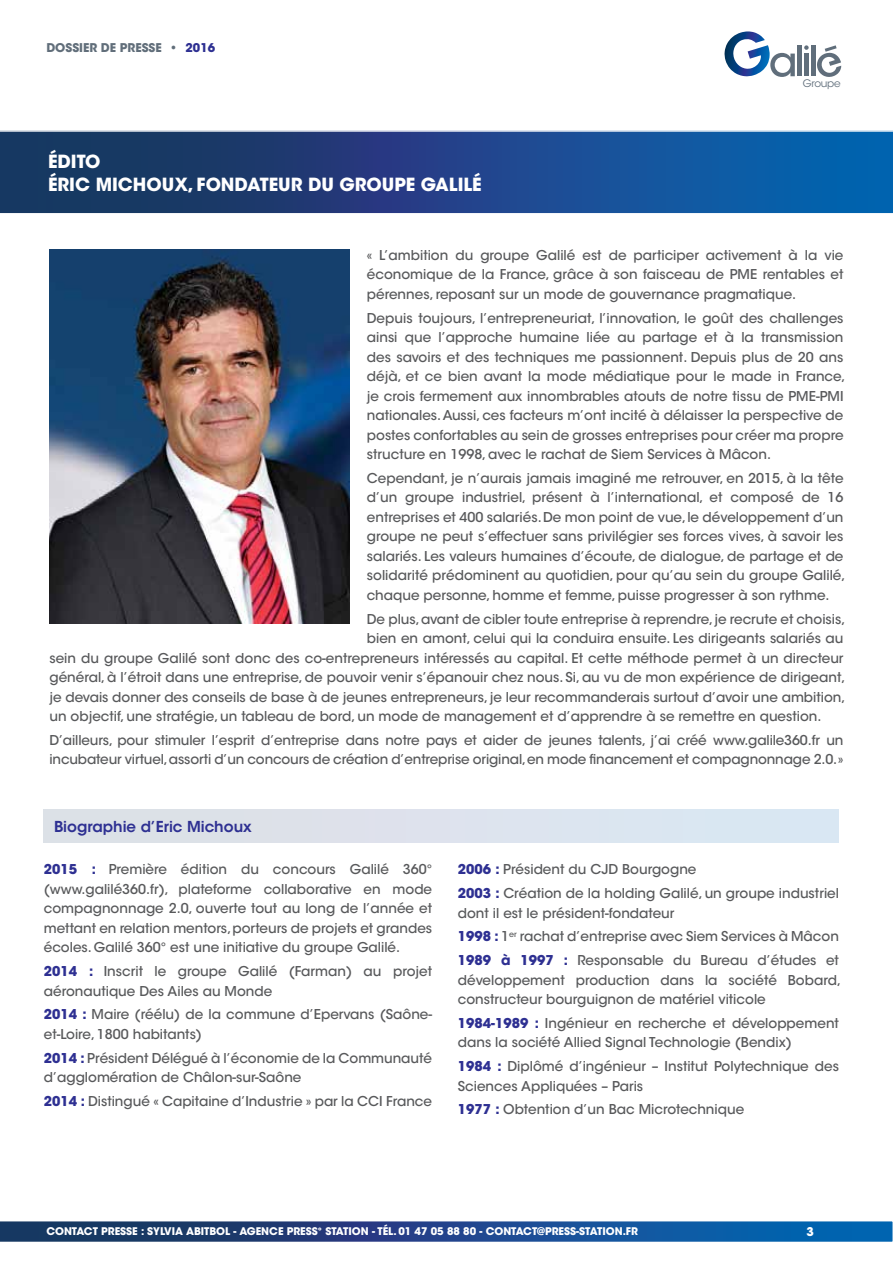
<style>
.page{position:relative;width:893px;height:1263px;background:#fff}
.page>*{position:absolute;margin:0;border:0;box-sizing:border-box;transform-origin:0 0}
.t1{font:18px/22.5px "ITC Avant Garde MM 740 750";color:#fff}
.t2{font:15px "ITC Avant Garde MM 575 750";color:#2e3092}
.t3{font:13.5px/19.5px "ITC Avant Garde MM 445 750";color:#58595b}
.t4{font:12px "ITC Avant Garde MM 740 750";color:#616e7a}
.t5{font:12px "ITC Avant Garde MM 740 750";color:#fff}
.t6{font:10.5px "ITC Avant Garde MM 740 750";color:#fff}
.t7{font:10.35px "ITC Avant Garde MM 300 750";letter-spacing:-.025em;color:#606e7b}
.s1{color:#2e3092}
.s2{font-family:"ITC Avant Garde MM 740 750";color:#2e3092}
</style>
<div class="page">
<svg style="left:0;top:1221px;width:893px;height:21px;background:#1e4f8c"></svg>
<svg style="left:724px;top:31px;width:71px;height:46px"></svg>
<div style="left:797px;top:45px;width:5px;height:31px;background:#606e7b"></div>
<div style="left:804px;top:54px;width:5px;height:22px;background:#606e7b"></div>
<hr style="left:811px;top:45px;width:4px;height:31px;background:#606e7b">
<svg style="left:804px;top:45px;width:5px;height:5px"></svg>
<svg style="left:817px;top:45px;width:24px;height:32px"></svg>
<svg style="left:0;top:130px;width:893px;height:84px;background:#1e4c8a"></svg>
<img style="left:49px;top:249px;width:301px;height:375px">
<div style="left:44px;top:809px;width:795px;height:33px;background:#dce2ed"></div>
<p class="t4" style="left:46px;top:41px;width:170px">DOSSIER DE PRESSE • <span class="s1">2016</span></p>
<h1 class="t1" style="left:48px;top:151px;width:435px">ÉDITO<br>ÉRIC MICHOUX, FONDATEUR DU GROUPE GALILÉ</h1>
<p class="t7" style="left:803px;top:77px;width:39px">Groupe</p>
<p class="t3" style="left:367px;top:246px;width:478px;text-align:justify">« L’ambition du groupe Galilé est de participer activement à la vie économique de la France, grâce à son faisceau de PME rentables et pérennes, reposant sur un mode de gouvernance pragmatique.</p>
<p class="t3" style="left:367px;top:308px;width:480px">Depuis toujours, l’entrepreneuriat, l’innovation, le goût des challenges ainsi que l’approche humaine liée au partage et à la transmission des savoirs et des techniques me passionnent. Depuis plus de 20 ans déjà, et ce bien avant la mode médiatique pour le made in France, je crois fermement aux innombrables atouts de notre tissu de PME-PMI nationales. Aussi, ces facteurs m’ont incité à délaisser la perspective de postes confortables au sein de grosses entreprises pour créer ma propre structure en 1998, avec le rachat de Siem Services à Mâcon.</p>
<p class="t3" style="left:367px;top:469px;width:480px">Cependant, je n’aurais jamais imaginé me retrouver, en 2015, à la tête d’un groupe industriel, présent à l’international, et composé de 16 entreprises et 400 salariés. De mon point de vue, le développement d’un groupe ne peut s’effectuer sans privilégier ses forces vives, à savoir les salariés. Les valeurs humaines d’écoute, de dialogue, de partage et de solidarité prédominent au quotidien, pour qu’au sein du groupe Galilé, chaque personne, homme et femme, puisse progresser à son rythme.</p>
<p class="t3" style="left:367px;top:609px;width:480px">De plus, avant de cibler toute entreprise à reprendre, je recrute et choisis,</p>
<p class="t3" style="left:367px;top:629px;width:478px">bien en amont, celui qui la conduira ensuite. Les dirigeants salariés au</p>
<p class="t3" style="left:49px;top:648px;width:795px">sein du groupe Galilé sont donc des co-entrepreneurs intéressés au capital. Et cette méthode permet à un directeur</p>
<p class="t3" style="left:49px;top:668px;width:797px">général, à l’étroit dans une entreprise, de pouvoir venir s’épanouir chez nous. Si, au vu de mon expérience de dirigeant,</p>
<p class="t3" style="left:49px;top:687px;width:797px">je devais donner des conseils de base à de jeunes entrepreneurs, je leur recommanderais surtout d’avoir une ambition,</p>
<p class="t3" style="left:49px;top:707px;width:774px">un objectif, une stratégie, un tableau de bord, un mode de management et d’apprendre à se remettre en question.</p>
<p class="t3" style="left:49px;top:730px;width:795px">D’ailleurs, pour stimuler l’esprit d’entreprise dans notre pays et aider de jeunes talents, j’ai créé www.galile360.fr un incubateur virtuel, assorti d’un concours de création d’entreprise original, en mode financement et compagnonnage 2.0. »</p>
<p class="t2" style="left:54px;top:818px;width:199px">Biographie d’Eric Michoux</p>
<p class="t3" style="left:44px;top:860px;width:390px;text-align:justify"><span class="s2">2015 :</span> Première édition du concours Galilé 360° (www.galilé360.fr), plateforme collaborative en mode compagnonnage 2.0, ouverte tout au long de l’année et mettant en relation mentors, porteurs de projets et grandes écoles. Galilé 360° est une initiative du groupe Galilé.</p>
<p class="t3" style="left:44px;top:962px;width:390px"><span class="s2">2014 :</span> Inscrit le groupe Galilé (Farman) au projet aéronautique Des Ailes au Monde</p>
<p class="t3" style="left:44px;top:1005px;width:390px"><span class="s2">2014 :</span> Maire (réélu) de la commune d’Epervans (Saône&shy;et-Loire, 1800 habitants)</p>
<p class="t3" style="left:44px;top:1048px;width:390px"><span class="s2">2014 :</span> Président Délégué à l’économie de la Communauté d’agglomération de Châlon-sur-Saône</p>
<p class="t3" style="left:44px;top:1091px;width:390px"><span class="s2">2014 :</span> Distingué « Capitaine d’Industrie » par la CCI France</p>
<p class="t3" style="left:458px;top:858px;width:383px;line-height:23.7px"><span class="s2">2006 :</span> Président du CJD Bourgogne<br><span class="s2">2003 :</span> Création de la holding Galilé, un groupe industriel</p>
<p class="t3" style="left:458px;top:901px;width:383px;line-height:23.7px">dont il est le président-fondateur<br><span class="s2">1998 :</span> 1<sup>er</sup> rachat d’entreprise avec Siem Services à Mâcon<br><span class="s2">1989 à 1997 :</span> Responsable du Bureau d’études et</p>
<p class="t3" style="left:458px;top:970px;width:385px">développement production dans la société Bobard, constructeur bourguignon de matériel viticole</p>
<p class="t3" style="left:458px;top:1013px;width:383px"><span class="s2">1984-1989 :</span> Ingénieur en recherche et développement dans la société Allied Signal Technologie (Bendix)</p>
<p class="t3" style="left:458px;top:1057px;width:383px"><span class="s2">1984 :</span> Diplômé d’ingénieur – Institut Polytechnique des<br>Sciences Appliquées – Paris</p>
<p class="t3" style="left:458px;top:1100px;width:288px"><span class="s2">1977 :</span> Obtention d’un Bac Microtechnique</p>
<p class="t6" style="left:46px;top:1225px;width:593px">CONTACT PRESSE : SYLVIA ABITBOL - AGENCE PRESS° STATION - TÉL. 01 47 05 88 80 - CONTACT@PRESS-STATION.FR</p>
<p class="t5" style="left:806px;top:1225px;width:9px">3</p>
</div>
